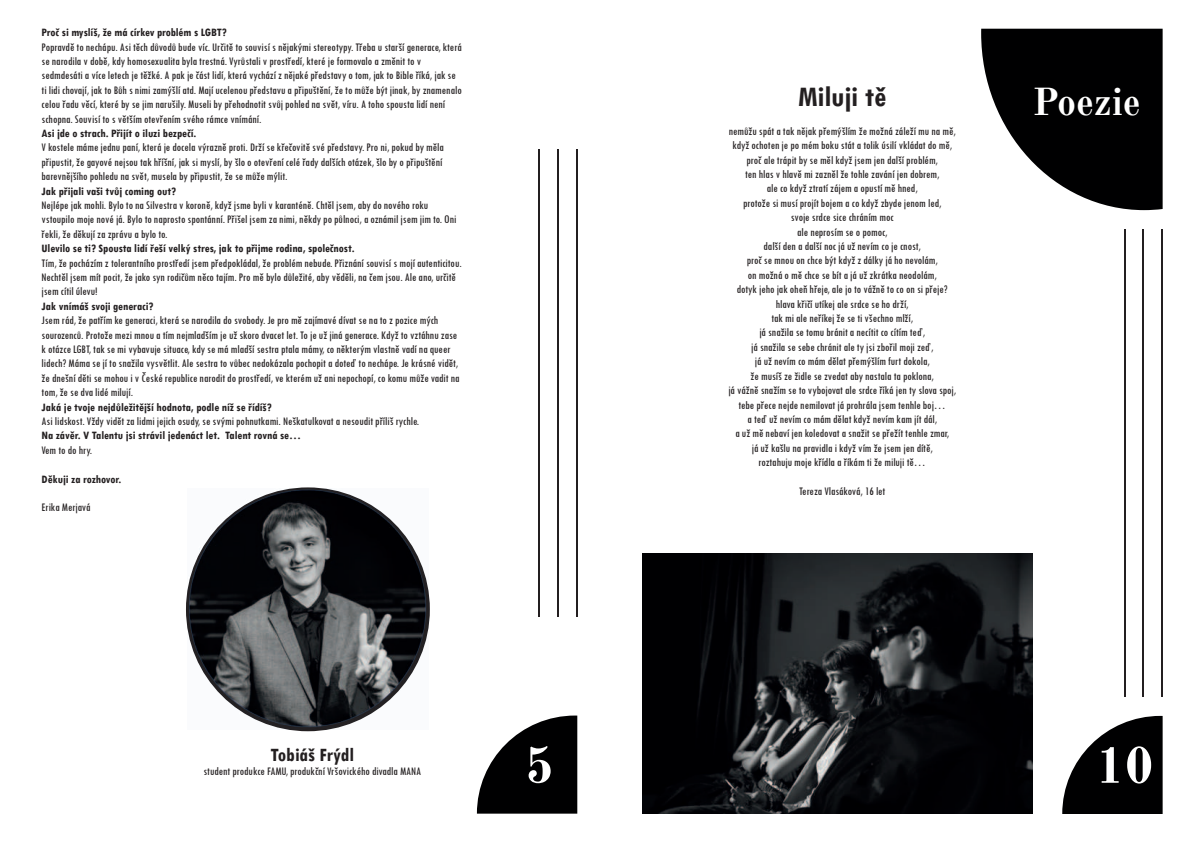
<style>
.page{position:relative;width:1191px;height:842px;background:#fff}
.page>*{position:absolute;margin:0;border:0;box-sizing:border-box;transform-origin:0 0}
.t1{font:700 50px "Old Standard TT";color:#fff}
.t2{font:700 38px "Old Standard TT";color:#fff}
.t3{font:700 condensed 30px "Tw Cen";color:#231f20}
.t4{font:700 condensed 20px "Tw Cen";color:#231f20}
.t5{font:condensed 12px/14.4px "Tw Cen";color:#231f20}
.t6{font:700 condensed 12px "Tw Cen";color:#231f20}
</style>
<div class="page">
<svg style="left:477px;top:715px;width:100px;height:99px"></svg>
<img style="left:187px;top:489px;width:241px;height:241px">
<hr style="left:538px;top:149px;width:2px;height:467px;background:#231f20">
<hr style="left:557px;top:149px;width:1px;height:467px;background:#231f20">
<hr style="left:576px;top:149px;width:1px;height:467px;background:#231f20">
<svg style="left:1062px;top:716px;width:100px;height:98px"></svg>
<svg style="left:981px;top:29px;width:181px;height:181px"></svg>
<img style="left:642px;top:553px;width:390px;height:261px">
<hr style="left:1124px;top:229px;width:1px;height:468px;background:#231f20">
<hr style="left:1142px;top:229px;width:2px;height:468px;background:#231f20">
<hr style="left:1161px;top:229px;width:1px;height:468px;background:#231f20">
<p class="t6" style="left:42px;top:25px;width:187px">Proč si myslíš, že má církev problém s LGBT?</p>
<p class="t5" style="left:42px;top:39px;width:422px">Popravdě to nechápu. Asi těch důvodů bude víc. Určitě to souvisí s nějakými stereotypy. Třeba u starší generace, která se narodila v době, kdy homosexualita byla trestná. Vyrůstali v prostředí, které je formovalo a změnit to v sedmdesáti a více letech je těžké. A pak je část lidí, která vychází z nějaké představy o tom, jak to Bible říká, jak se ti lidi chovají, jak to Bůh s nimi zamýšlí atd. Mají ucelenou představu a připuštění, že to může být jinak, by znamenalo celou řadu věcí, které by se jim narušily. Museli by přehodnotit svůj pohled na svět, víru. A toho spousta lidí není schopna. Souvisí to s větším otevřením svého rámce vnímání.</p>
<p class="t6" style="left:42px;top:126px;width:156px">Asi jde o strach. Přijít o iluzi bezpečí.</p>
<p class="t5" style="left:42px;top:140px;width:404px">V kostele máme jednu paní, která je docela výrazně proti. Drží se křečovitě své představy. Pro ni, pokud by měla připustit, že gayové nejsou tak hříšní, jak si myslí, by šlo o otevření celé řady dalších otázek, šlo by o připuštění barevnějšího pohledu na svět, musela by připustit, že se může mýlit.</p>
<p class="t6" style="left:42px;top:184px;width:136px">Jak přijali vaši tvůj coming out?</p>
<p class="t5" style="left:42px;top:198px;width:416px">Nejlépe jak mohli. Bylo to na Silvestra v koroně, když jsme byli v karanténě. Chtěl jsem, aby do nového roku vstoupilo moje nové já. Bylo to naprosto spontánní. Přišel jsem za nimi, někdy po půlnoci, a oznámil jsem jim to. Oni řekli, že děkují za zprávu a bylo to.</p>
<p class="t6" style="left:42px;top:241px;width:314px">Ulevilo se ti? Spousta lidí řeší velký stres, jak to přijme rodina, společnost.</p>
<p class="t5" style="left:42px;top:255px;width:421px">Tím, že pocházím z tolerantního prostředí jsem předpokládal, že problém nebude. Přiznání souvisí s mojí autenticitou.<br>Nechtěl jsem mít pocit, že jako syn rodičům něco tajím. Pro mě bylo důležité, aby věděli, na čem jsou. Ale ano, určitě jsem cítil úlevu!</p>
<p class="t6" style="left:42px;top:299px;width:113px">Jak vnímáš svoji generaci?</p>
<p class="t5" style="left:42px;top:313px;width:419px">Jsem rád, že patřím ke generaci, která se narodila do svobody. Je pro mě zajímavé dívat se na to z pozice mých sourozenců. Protože mezi mnou a tím nejmladším je už skoro dvacet let. To je už jiná generace. Když to vztáhnu zase k otázce LGBT, tak se mi vybavuje situace, kdy se má mladší sestra ptala mámy, co některým vlastně vadí na queer lidech? Máma se jí to snažila vysvětlit. Ale sestra to vůbec nedokázala pochopit a doteď to nechápe. Je krásné vidět, že dnešní děti se mohou i v České republice narodit do prostředí, ve kterém už ani nepochopí, co komu může vadit na tom, že se dva lidé milují.</p>
<p class="t6" style="left:42px;top:400px;width:232px">Jaká je tvoje nejdůležitější hodnota, podle níž se řídíš?</p>
<p class="t5" style="left:42px;top:414px;width:379px">Asi lidskost. Vždy vidět za lidmi jejich osudy, se svými pohnutkami. Neškatulkovat a nesoudit příliš rychle.</p>
<p class="t6" style="left:42px;top:428px;width:261px">Na závěr. V Talentu jsi strávil jedenáct let. Talent rovná se…</p>
<p class="t5" style="left:42px;top:443px;width:52px">Vem to do hry.</p>
<p class="t6" style="left:42px;top:472px;width:81px">Děkuji za rozhovor.</p>
<p class="t5" style="left:42px;top:500px;width:51px">Erika Merjavá</p>
<h3 class="t4" style="left:271px;top:742px;width:85px">Tobiáš Frýdl</h3>
<p class="t5" style="left:203px;top:764px;width:219px">student produkce FAMU, produkční Vršovického divadla MANA</p>
<h1 class="t1" style="left:525px;top:736px;width:30px">5</h1>
<h3 class="t3" style="left:798px;top:79px;width:90px">Miluji tě</h3>
<p class="t5" style="left:728px;top:124px;width:229px;text-align:center">nemůžu spát a tak nějak přemýšlím že možná záleží mu na mě, když ochoten je po mém boku stát a tolik úsilí vkládat do mě, proč ale trápit by se měl když jsem jen další problém,<br>ten hlas v hlavě mi zazněl že tohle zavání jen dobrem,<br>ale co když ztratí zájem a opustí mě hned,<br>protože si musí projít bojem a co když zbyde jenom led,<br>svoje srdce sice chráním moc<br>ale neprosím se o pomoc,<br>další den a další noc já už nevím co je cnost,<br>proč se mnou on chce být když z dálky já ho nevolám,<br>on možná o mě chce se bít a já už zkrátka neodolám,<br>dotyk jeho jak oheň hřeje, ale jo to vážně to co on si přeje? hlava křičí utíkej ale srdce se ho drží,<br>tak mi ale neříkej že se ti všechno mlží,<br>já snažila se tomu bránit a necítit co cítím teď,<br>já snažila se sebe chránit ale ty jsi zbořil moji zeď,<br>já už nevím co mám dělat přemýšlím furt dokola,<br>že musíš ze židle se zvedat aby nastala ta poklona,<br>já vážně snažím se to vybojovat ale srdce říká jen ty slova spoj, tebe přece nejde nemilovat já prohrála jsem tenhle boj…<br>a teď už nevím co mám dělat když nevím kam jít dál,<br>a už mě nebaví jen koledovat a snažit se přežít tenhle zmar,<br>já už kašlu na pravidla i když vím že jsem jen dítě,<br>roztahuju moje křídla a říkám ti že miluji tě…</p>
<p class="t5" style="left:799px;top:484px;width:88px">Tereza Vlasáková, 16 let</p>
<h2 class="t2" style="left:1032px;top:79px;width:110px">Poezie</h2>
<h1 class="t1" style="left:1095px;top:735px;width:59px">10</h1>
</div>
